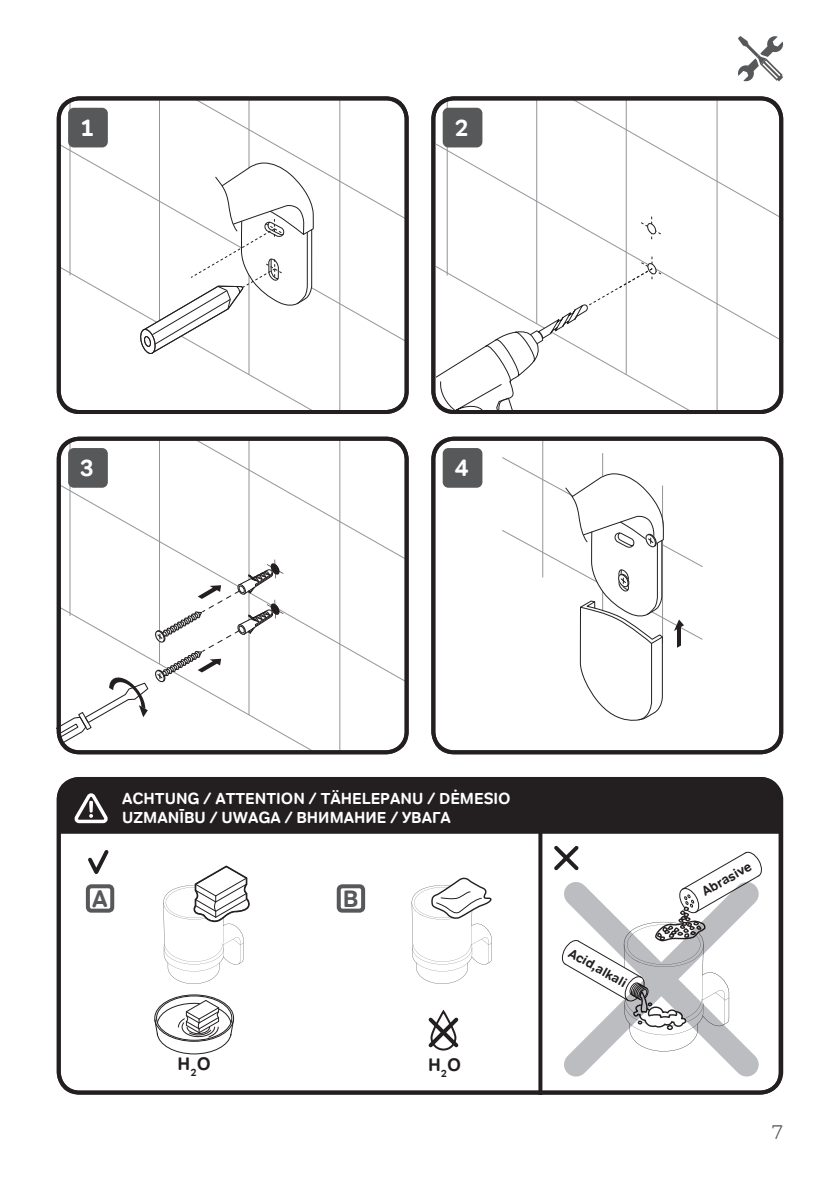
<style>
.page{position:relative;width:840px;height:1191px;background:#fff}
.page>*{position:absolute;margin:0;border:0;box-sizing:border-box;transform-origin:0 0}
.t1{font:700 24px "Tondo Corp";color:#fff}
.t2{font:700 24px "Tondo Corp";color:#57585a}
.t3{font:300 20px "Tondo Corp";color:#57585a}
.t4{font:700 18px "Tondo Corp";color:#231f20}
.t5{font:700 16px/19.2px "Tondo Corp";color:#fff}
.t6{font:700 13.2px "Tondo Corp";color:#231f20}
</style>
<div class="page">
<svg style="left:738px;top:36px;width:45px;height:46px"></svg>
<hr style="left:601px;top:453px;width:1px;height:157px;background:#939598">
<hr style="left:542px;top:439px;width:1px;height:138px;background:#939598">
<hr style="left:428px;top:439px;width:1px;height:313px;background:#939598">
<hr style="left:518px;top:439px;width:1px;height:313px;background:#939598">
<hr style="left:698px;top:439px;width:1px;height:313px;background:#939598">
<hr style="left:607px;top:439px;width:1px;height:313px;background:#939598">
<svg style="left:283px;top:613px;width:120px;height:123px"></svg>
<svg style="left:69px;top:491px;width:334px;height:122px"></svg>
<svg style="left:59px;top:439px;width:348px;height:52px"></svg>
<hr style="left:428px;top:98px;width:1px;height:314px;background:#939598">
<svg style="left:69px;top:273px;width:334px;height:122px"></svg>
<svg style="left:62px;top:151px;width:341px;height:122px"></svg>
<svg style="left:59px;top:100px;width:348px;height:51px"></svg>
<svg style="left:88px;top:850px;width:21px;height:24px"></svg>
<svg style="left:554px;top:845px;width:208px;height:231px"></svg>
<svg style="left:428px;top:1014px;width:31px;height:37px"></svg>
<div style="left:430px;top:1010px;width:26px;height:40px;border:2px solid #231f20;border-radius:12px"></div>
<svg style="left:538px;top:833px;width:4px;height:256px"></svg>
<div style="left:86px;top:884px;width:28px;height:28px;border:4px solid #57585a;border-radius:4px"></div>
<div style="left:336px;top:884px;width:29px;height:28px;border:4px solid #57585a;border-radius:4px"></div>
<svg style="left:154px;top:994px;width:80px;height:60px"></svg>
<div style="left:58px;top:778px;width:723px;height:55px;background:#231f20"></div>
<svg style="left:163px;top:865px;width:87px;height:118px"></svg>
<svg style="left:411px;top:877px;width:81px;height:106px"></svg>
<hr style="left:805px;top:98px;width:1px;height:314px;background:#939598">
<hr style="left:839px;top:98px;width:1px;height:314px;background:#939598">
<svg style="left:663px;top:273px;width:114px;height:122px"></svg>
<svg style="left:446px;top:151px;width:331px;height:122px"></svg>
<svg style="left:436px;top:98px;width:346px;height:53px"></svg>
<svg style="left:640px;top:217px;width:22px;height:23px"></svg>
<svg style="left:436px;top:257px;width:227px;height:152px"></svg>
<svg style="left:139px;top:161px;width:175px;height:193px"></svg>
<svg style="left:57px;top:559px;width:226px;height:196px"></svg>
<svg style="left:502px;top:456px;width:201px;height:273px"></svg>
<div style="left:57px;top:96px;width:351px;height:318px;border:4px solid #231f20;border-radius:21px"></div>
<div style="left:57px;top:437px;width:351px;height:317px;border:4px solid #231f20;border-radius:21px"></div>
<div style="left:431px;top:96px;width:351px;height:318px;border:4px solid #231f20;border-radius:21px"></div>
<div style="left:431px;top:437px;width:351px;height:317px;border:4px solid #231f20;border-radius:21px"></div>
<div style="left:57px;top:777px;width:725px;height:317px;border:4px solid #231f20;border-radius:21px"></div>
<div style="left:68px;top:108px;width:40px;height:39px;background:#57585a;border-radius:6px"></div>
<div style="left:68px;top:448px;width:40px;height:40px;background:#57585a;border-radius:6px"></div>
<div style="left:442px;top:108px;width:40px;height:39px;background:#57585a;border-radius:6px"></div>
<div style="left:442px;top:448px;width:40px;height:40px;background:#57585a;border-radius:6px"></div>
<h1 class="t1" style="left:80px;top:113px;width:16px">1</h1>
<h1 class="t1" style="left:454px;top:113px;width:16px">2</h1>
<h1 class="t1" style="left:80px;top:453px;width:16px">3</h1>
<h1 class="t1" style="left:454px;top:453px;width:16px">4</h1>
<p class="t5" style="left:122px;top:789px;width:390px">ACHTUNG / ATTENTION / TÄHELEPANU / DĖMESIO<br>UZMANĪBU / UWAGA / ВНИМАНИЕ / УВАГА</p>
<h1 class="t2" style="left:92px;top:884px;width:17px">A</h1>
<h1 class="t2" style="left:343px;top:884px;width:17px">B</h1>
<p class="t4" style="left:177px;top:1052px;width:35px">H<sub>2</sub>O</p>
<p class="t4" style="left:428px;top:1053px;width:35px">H<sub>2</sub>O</p>
<p class="t6" style="left:573px;top:944px;width:66px;rotate:30deg">Acid,alkali</p>
<p class="t6" style="left:698px;top:885px;width:56px;rotate:-30deg">Abrasive</p>
<p class="t3" style="left:770px;top:1120px;width:14px">7</p>
</div>
